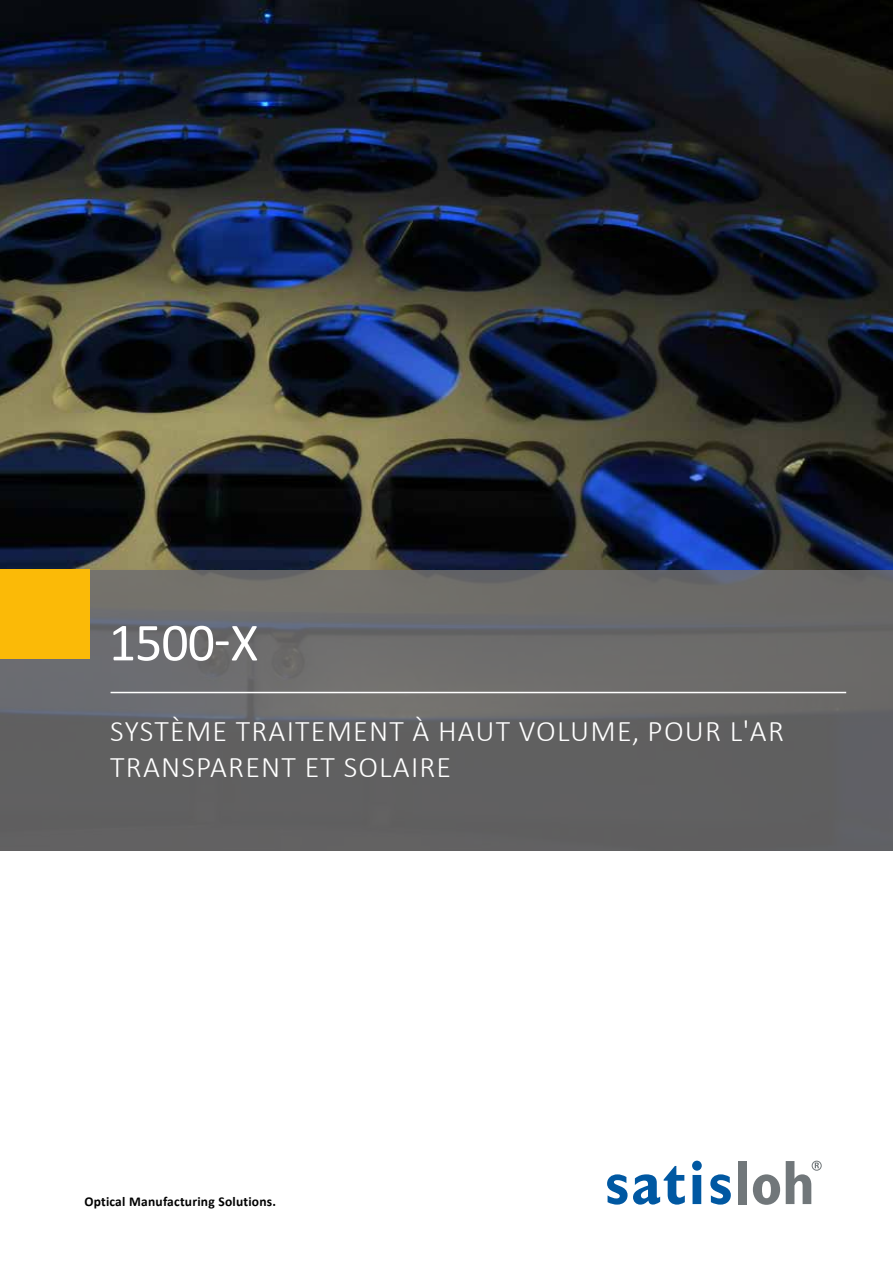
<style>
.page{position:relative;width:893px;height:1263px;background:#fff}
.page>*{position:absolute;margin:0;border:0;box-sizing:border-box;transform-origin:0 0}
.t1{font:54px "Calibri";color:#fff}
.t2{font:300 30px/36px "Calibri";letter-spacing:.04em;color:#fff}
.t3{font:700 13.5px "Calibri";letter-spacing:.015em;color:#000}
</style>
<div class="page">
<img style="left:0;top:0;width:893px;height:570px">
<svg style="left:0;top:570px;width:893px;height:280px;background:#676666"></svg>
<div style="left:0;top:570px;width:89px;height:89px;background:#fbba07"></div>
<hr style="left:111px;top:692px;width:735px;height:1px;background:#fff">
<svg style="left:607px;top:1174px;width:20px;height:30px"></svg>
<svg style="left:633px;top:1166px;width:52px;height:38px"></svg>
<svg style="left:692px;top:1161px;width:10px;height:43px"></svg>
<svg style="left:710px;top:1174px;width:21px;height:30px"></svg>
<div style="left:738px;top:1161px;width:9px;height:43px;background:#71777a"></div>
<svg style="left:753px;top:1174px;width:27px;height:31px"></svg>
<svg style="left:786px;top:1161px;width:33px;height:43px"></svg>
<div style="left:812px;top:1161px;width:9px;height:9px;border:1px solid #71777a;border-radius:50%"></div>
<h1 class="t1" style="left:109px;top:605px;width:151px">1500-X</h1>
<p class="t2" style="left:110px;top:712px;width:675px">SYSTÈME TRAITEMENT À HAUT VOLUME, POUR L'AR<br>TRANSPARENT ET SOLAIRE</p>
<p class="t3" style="left:84px;top:1191px;width:193px">Optical Manufacturing Solutions.</p>
</div>
